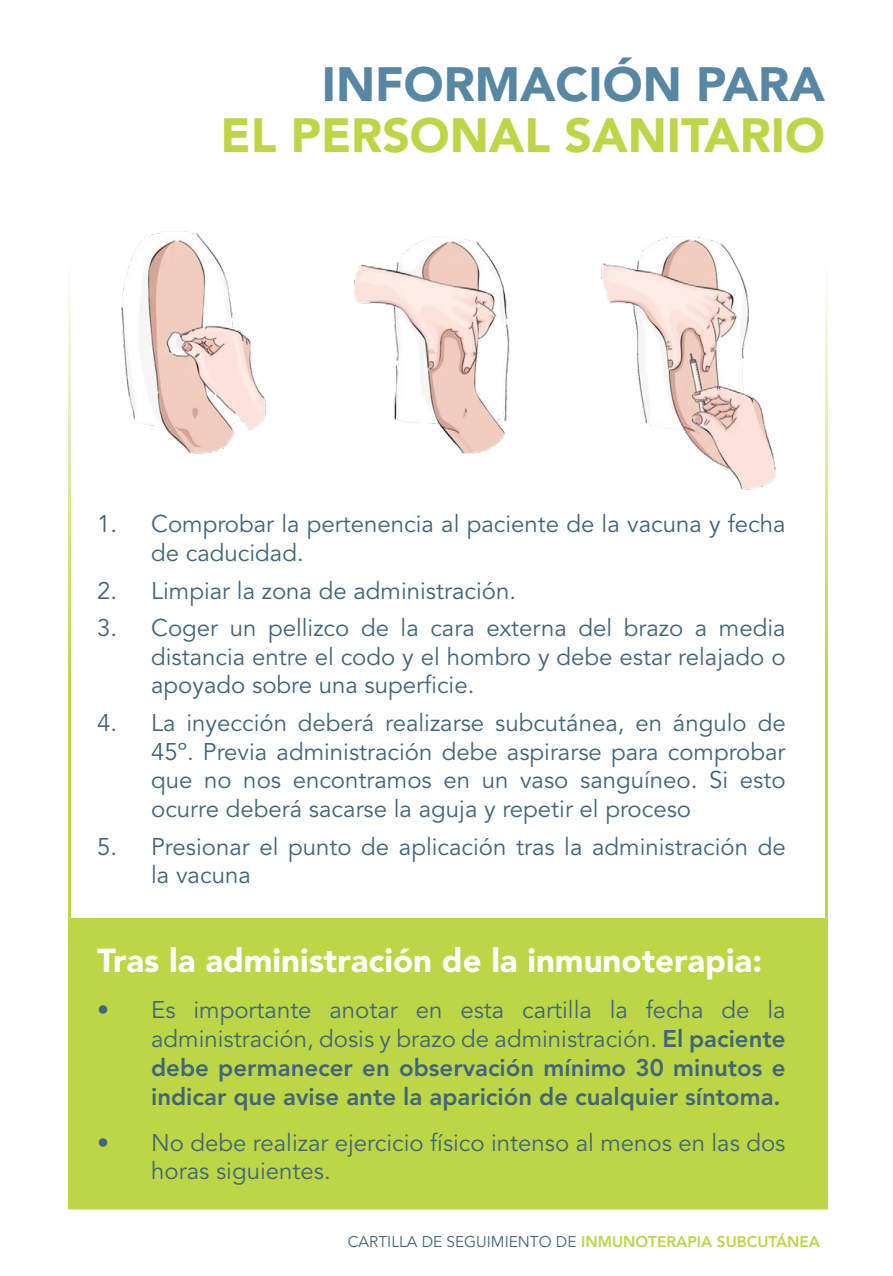
<style>
.page{position:relative;width:893px;height:1276px;background:#fff}
.page>*{position:absolute;margin:0;border:0;box-sizing:border-box;transform-origin:0 0}
.t1{font:900 48px "Avenir";color:#bcd646}
.t2{font:900 48px "Avenir";color:#5787a3}
.t3{font:900 33px "Avenir LT Std";color:#fff}
.t4{font:24px/28.8px "Avenir LT Std";color:#41657c}
.t5{font:800 24px/28.8px "Avenir LT Std";color:#41657c;text-align:justify}
.t6{font:15.3px "Avenir LT Std";color:#41657c}
.s1{font-weight:400}
.s2{font-weight:800;color:#bcd646}
</style>
<div class="page">
<div style="left:70px;top:919px;width:756px;height:289px;background:#bcd646"></div>
<img style="left:121px;top:231px;width:655px;height:259px">
<p class="t2" style="left:322px;top:43px;width:504px">INFORMACIÓN PARA</p>
<p class="t1" style="left:221px;top:94px;width:606px">EL PERSONAL SANITARIO</p>
<p class="t4" style="left:151px;top:510px;width:636px;text-indent:-54px">1. Comprobar la pertenencia al paciente de la vacuna y fecha de caducidad.</p>
<p class="t4" style="left:97px;top:576px;width:420px">2. Limpiar la zona de administración.</p>
<p class="t4" style="left:151px;top:614px;width:636px;text-align:justify;text-indent:-54px">3. Coger un pellizco de la cara externa del brazo a media distancia entre el codo y el hombro y debe estar relajado o apoyado sobre una superficie.</p>
<p class="t4" style="left:151px;top:709px;width:636px;text-align:justify;text-indent:-54px">4. La inyección deberá realizarse subcutánea, en ángulo de 45º. Previa administración debe aspirarse para comprobar que no nos encontramos en un vaso sanguíneo. Si esto ocurre deberá sacarse la aguja y repetir el proceso</p>
<p class="t4" style="left:151px;top:832px;width:636px;text-indent:-54px">5. Presionar el punto de aplicación tras la administración de la vacuna</p>
<p class="t3" style="left:97px;top:941px;width:666px">Tras la administración de la inmunoterapia:</p>
<p class="t5" style="left:151px;top:995px;width:636px;text-indent:-54px"><span class="s1">• Es importante anotar en esta cartilla la fecha de la administración, dosis y brazo de administración.</span> El paciente debe permanecer en observación mínimo 30 minutos e indicar que avise ante la aparición de cualquier síntoma.</p>
<p class="t4" style="left:151px;top:1128px;width:636px;text-indent:-54px">• No debe realizar ejercicio físico intenso al menos en las dos horas siguientes.</p>
<p class="t6" style="left:348px;top:1232px;width:474px">CARTILLA DE SEGUIMIENTO DE <span class="s2">INMUNOTERAPIA SUBCUTÁNEA</span></p>
</div>
